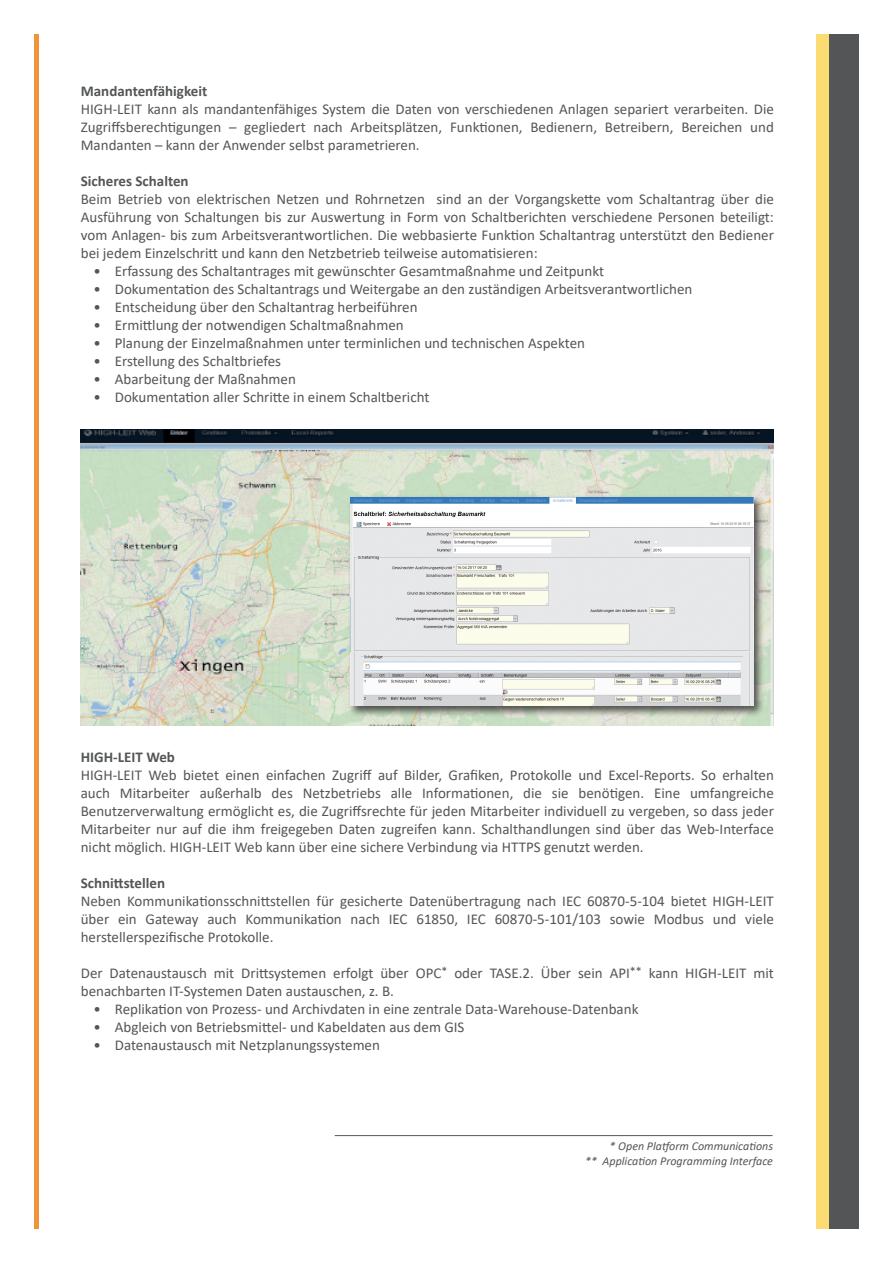
<style>
.page{position:relative;width:893px;height:1263px;background:#fff}
.page>*{position:absolute;margin:0;border:0;box-sizing:border-box;transform-origin:0 0}
.t1{font:15px/18px "Calibri";color:#535557;text-align:justify}
.t2{font:700 15px "Calibri";color:#535557}
.t3{font:italic 12px/14.4px "Calibri";color:#535557;text-align:right}
</style>
<div class="page">
<hr style="left:34px;top:34px;width:4px;height:1195px;background:#f0943a">
<div style="left:816px;top:34px;width:13px;height:1195px;background:#fadc72"></div>
<div style="left:829px;top:34px;width:30px;height:1195px;background:#535557"></div>
<img style="left:81px;top:429px;width:693px;height:296px">
<div style="left:348px;top:495px;width:417px;height:222px;background:#231f20;opacity:.75"></div>
<img style="left:351px;top:497px;width:402px;height:209px">
<hr style="left:335px;top:1135px;width:437px;height:1px;background:#535557">
<p class="t2" style="left:81px;top:81px;width:128px">Mandantenfähigkeit</p>
<p class="t1" style="left:81px;top:100px;width:695px">HIGH-LEIT kann als mandantenfähiges System die Daten von verschiedenen Anlagen separiert verarbeiten. Die Zugriffsberechtigungen – gegliedert nach Arbeitsplätzen, Funktionen, Bedienern, Betreibern, Bereichen und Mandanten – kann der Anwender selbst parametrieren.</p>
<p class="t2" style="left:81px;top:171px;width:109px">Sicheres Schalten</p>
<p class="t1" style="left:81px;top:190px;width:695px">Beim Betrieb von elektrischen Netzen und Rohrnetzen sind an der Vorgangskette vom Schaltantrag über die Ausführung von Schaltungen bis zur Auswertung in Form von Schaltberichten verschiedene Personen beteiligt: vom Anlagen- bis zum Arbeitsverantwortlichen. Die webbasierte Funktion Schaltantrag unterstützt den Bediener bei jedem Einzelschritt und kann den Netzbetrieb teilweise automatisieren:</p>
<p class="t1" style="left:94px;top:262px;width:512px">• Erfassung des Schaltantrages mit gewünschter Gesamtmaßnahme und Zeitpunkt</p>
<p class="t1" style="left:94px;top:280px;width:600px">• Dokumentation des Schaltantrags und Weitergabe an den zuständigen Arbeitsverantwortlichen</p>
<p class="t1" style="left:94px;top:298px;width:326px">• Entscheidung über den Schaltantrag herbeiführen</p>
<p class="t1" style="left:94px;top:316px;width:312px">• Ermittlung der notwendigen Schaltmaßnahmen</p>
<p class="t1" style="left:94px;top:334px;width:493px">• Planung der Einzelmaßnahmen unter terminlichen und technischen Aspekten</p>
<p class="t1" style="left:94px;top:352px;width:189px">• Erstellung des Schaltbriefes</p>
<p class="t1" style="left:94px;top:370px;width:204px">• Abarbeitung der Maßnahmen</p>
<p class="t1" style="left:94px;top:388px;width:337px">• Dokumentation aller Schritte in einem Schaltbericht</p>
<p class="t2" style="left:81px;top:747px;width:96px">HIGH-LEIT Web</p>
<p class="t1" style="left:81px;top:766px;width:695px">HIGH-LEIT Web bietet einen einfachen Zugriff auf Bilder, Grafiken, Protokolle und Excel-Reports. So erhalten auch Mitarbeiter außerhalb des Netzbetriebs alle Informationen, die sie benötigen. Eine umfangreiche Benutzerverwaltung ermöglicht es, die Zugriffsrechte für jeden Mitarbeiter individuell zu vergeben, so dass jeder Mitarbeiter nur auf die ihm freigegeben Daten zugreifen kann. Schalthandlungen sind über das Web-Interface nicht möglich. HIGH-LEIT Web kann über eine sichere Verbindung via HTTPS genutzt werden.</p>
<p class="t2" style="left:81px;top:873px;width:86px">Schnittstellen</p>
<p class="t1" style="left:81px;top:892px;width:695px">Neben Kommunikationsschnittstellen für gesicherte Datenübertragung nach IEC 60870-5-104 bietet HIGH-LEIT über ein Gateway auch Kommunikation nach IEC 61850, IEC 60870-5-101/103 sowie Modbus und viele herstellerspezifische Protokolle.</p>
<p class="t1" style="left:81px;top:964px;width:695px">Der Datenaustausch mit Drittsystemen erfolgt über OPC<sup>*</sup> oder TASE.2. Über sein API<sup>**</sup> kann HIGH-LEIT mit benachbarten IT-Systemen Daten austauschen, z. B.</p>
<p class="t1" style="left:94px;top:1000px;width:546px">• Replikation von Prozess- und Archivdaten in eine zentrale Data-Warehouse-Datenbank</p>
<p class="t1" style="left:94px;top:1018px;width:372px">• Abgleich von Betriebsmittel- und Kabeldaten aus dem GIS</p>
<p class="t1" style="left:94px;top:1036px;width:288px">• Datenaustausch mit Netzplanungssystemen</p>
<p class="t3" style="left:585px;top:1138px;width:189px">* Open Platform Communications<br>** Application Programming Interface</p>
</div>
